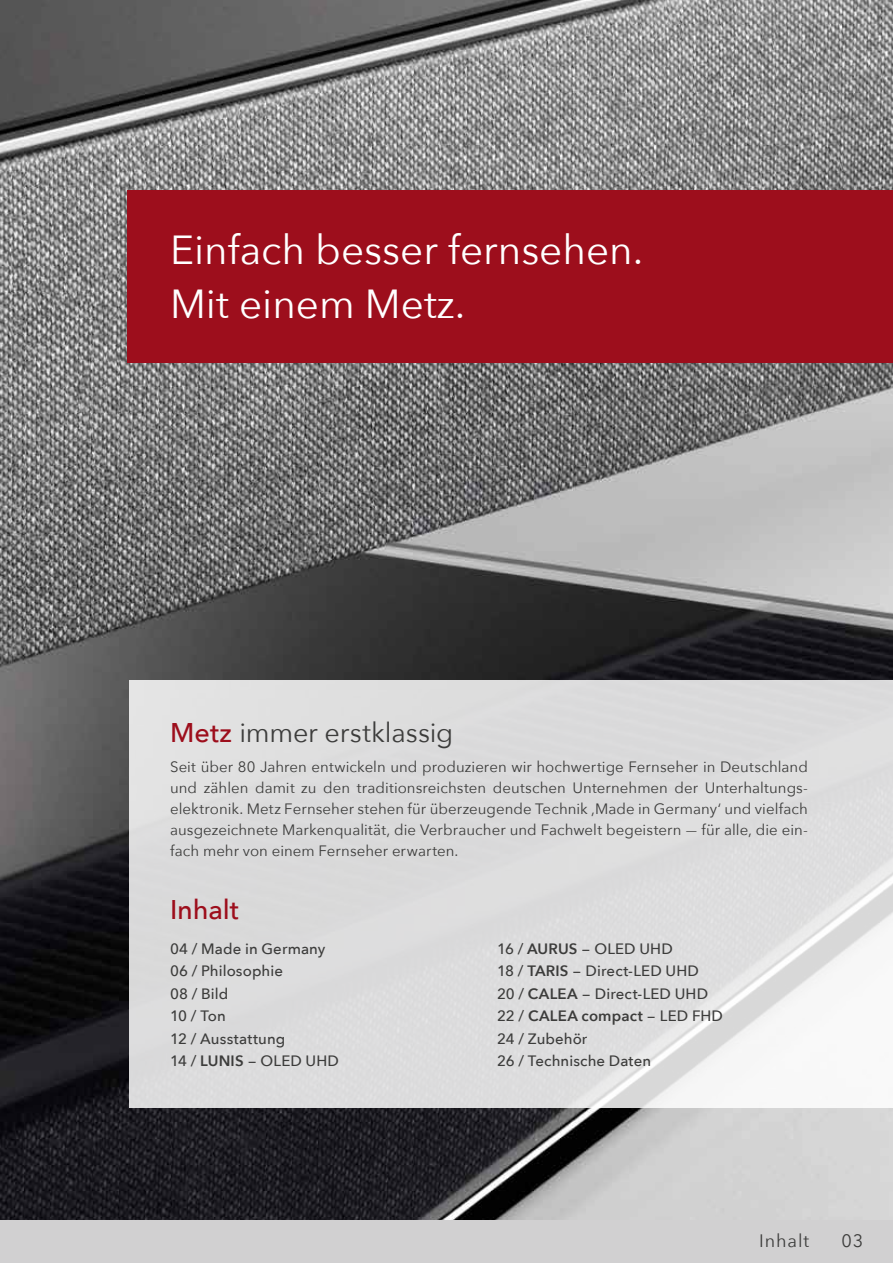
<style>
.page{position:relative;width:893px;height:1263px;background:#fff}
.page>*{position:absolute;margin:0;border:0;box-sizing:border-box;transform-origin:0 0}
.t1{font:40.5px/54px "Avenir Next";color:#fff}
.t2{font:27px "Avenir Next";letter-spacing:-.005em;color:#3c3c3b}
.t3{font:500 27px "Avenir Next";letter-spacing:-.005em;color:#9d0e1c}
.t4{font:18px "Avenir Next";letter-spacing:.05em;color:#3c3c3b}
.t5{font:15px/21px "Avenir Next";letter-spacing:.005em;color:#3c3c3b;text-align:justify}
.t6{font:500 15px/22.5px "Avenir Next";letter-spacing:.005em;color:#3c3c3b}
.s1{font-weight:500;color:#9d0e1c}
.s2{font-weight:600}
</style>
<div class="page">
<img style="left:0;top:0;width:893px;height:1220px">
<div style="left:0;top:1220px;width:893px;height:43px;background:#d1d0d1"></div>
<div style="left:128px;top:190px;width:765px;height:172px;background:#9d0e1c"></div>
<svg style="left:129px;top:680px;width:764px;height:427px;fill:#dcdcdd"></svg>
<h1 class="t1" style="left:170px;top:221px;width:475px">Einfach besser fernsehen.<br>Mit einem Metz.</h1>
<h2 class="t2" style="left:170px;top:710px;width:285px"><span class="s1">Metz</span> immer erstklassig</h2>
<p class="t5" style="left:170px;top:755px;width:639px">Seit über 80 Jahren entwickeln und produzieren wir hochwertige Fernseher in Deutschland und zählen damit zu den traditionsreichsten deutschen Unternehmen der Unterhaltungs&shy;elektronik. Metz Fernseher stehen für überzeugende Technik ‚Made in Germany‘ und vielfach ausgezeichnete Markenqualität, die Verbraucher und Fachwelt begeistern – für alle, die ein&shy;fach mehr von einem Fernseher erwarten.</p>
<h2 class="t3" style="left:170px;top:886px;width:70px">Inhalt</h2>
<p class="t6" style="left:170px;top:937px;width:170px">04 / Made in Germany<br>06 / Philosophie<br>08 / Bild<br>10 / Ton<br>12 / Ausstattung<br>14 / <span class="s2">LUNIS</span> - OLED UHD</p>
<p class="t6" style="left:497px;top:937px;width:227px">16 / <span class="s2">AURUS</span> - OLED UHD<br>18 / <span class="s2">TARIS</span> - Direct-LED UHD<br>20 / <span class="s2">CALEA</span> - Direct-LED UHD<br>22 / <span class="s2">CALEA compact</span> - LED FHD<br>24 / Zubehör<br>26 / Technische Daten</p>
<p class="t4" style="left:759px;top:1225px;width:51px">Inhalt</p>
<p class="t4" style="left:841px;top:1225px;width:23px">03</p>
</div>
